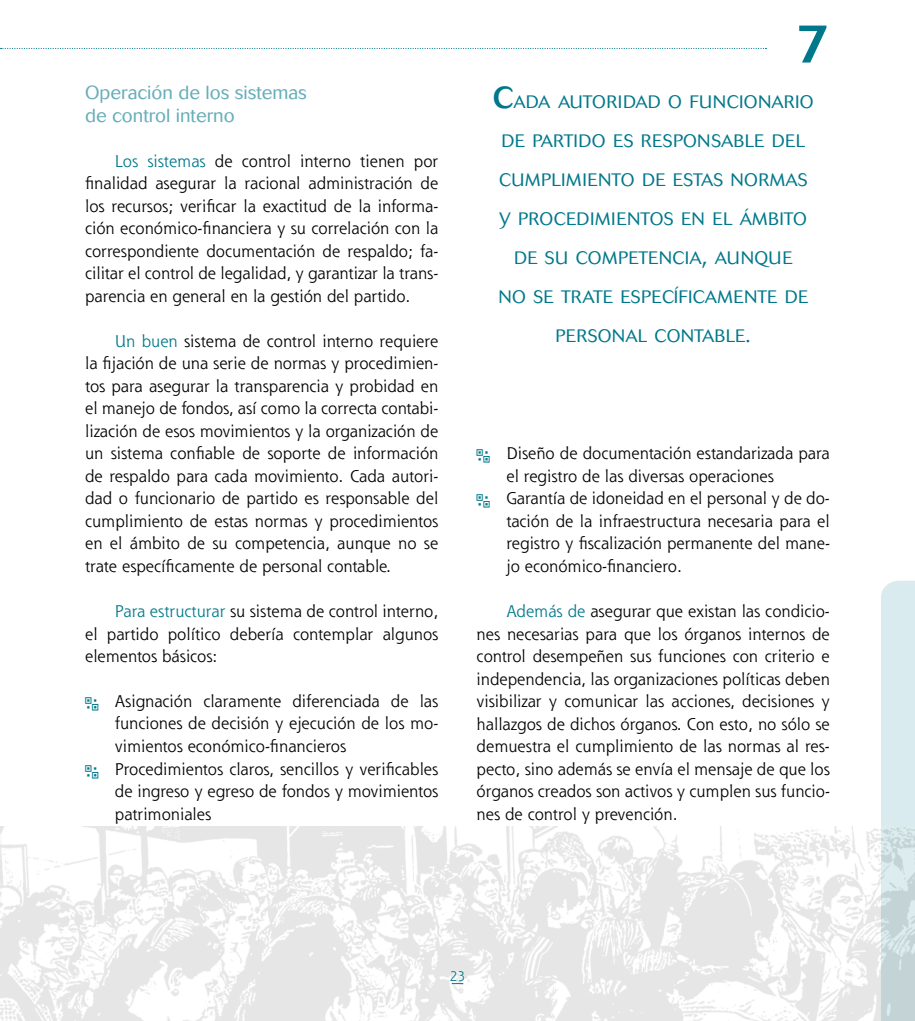
<style>
.page{position:relative;width:915px;height:1021px;background:#fff}
.page>*{position:absolute;margin:0;border:0;box-sizing:border-box;transform-origin:0 0}
.t1{font:500 54px "Cosmos";color:#00788b}
.t2{font:300 18.75px/22.5px "Cosmos";color:#66aeb9}
.t3{font:300 17.85px/39px "Cosmos";letter-spacing:.02em;color:#00788b;text-align:center}
.t4{font:16.5px/22.5px "Shannon";color:#000;text-align:justify}
.t5{font:13.5px "Shannon";color:#00788b}
.s1{color:#00788b}
.s2{font-family:"Chaparral Pro";font-size:13.5px;color:#00788b}
.s3{font-weight:500;font-size:30px}
.s4{font-size:25.5px}
</style>
<div class="page">
<div style="left:881px;top:580px;width:33px;height:246px;background:#d9ebee"></div>
<svg style="left:1px;top:48px;width:765px;height:1px"></svg>
<img style="left:0;top:826px;width:914px;height:194px">
<svg style="left:451px;top:983px;width:12px;height:1px"></svg>
<p class="t2" style="left:85px;top:82px;width:223px">Operación de los sistemas de control interno</p>
<p class="t4" style="left:85px;top:149px;width:354px;text-indent:30px"><span class="s1">Los sistemas</span> de control interno tienen por finalidad asegurar la racional administración de los recursos; verificar la exactitud de la informa&shy;ción económico-financiera y su correlación con la correspondiente documentación de respaldo; fa&shy;cilitar el control de legalidad, y garantizar la trans&shy;parencia en general en la gestión del partido.</p>
<p class="t4" style="left:85px;top:329px;width:354px;text-indent:30px"><span class="s1">Un buen</span> sistema de control interno requiere la fijación de una serie de normas y procedimien&shy;tos para asegurar la transparencia y probidad en el manejo de fondos, así como la correcta contabi&shy;lización de esos movimientos y la organización de un sistema confiable de soporte de información de respaldo para cada movimiento. Cada autori&shy;dad o funcionario de partido es responsable del cumplimiento de estas normas y procedimientos en el ámbito de su competencia, aunque no se trate específicamente de personal contable.</p>
<p class="t4" style="left:85px;top:599px;width:354px;text-indent:30px"><span class="s1">Para estructurar</span> su sistema de control interno, el partido político debería contemplar algunos elementos básicos:</p>
<p class="t4" style="left:85px;top:689px;width:354px"><span class="s2">d</span> Asignación claramente diferenciada de las</p>
<p class="t4" style="left:115px;top:712px;width:325px">funciones de decisión y ejecución de los mo-</p>
<p class="t4" style="left:115px;top:734px;width:233px">vimientos económico-financieros</p>
<p class="t4" style="left:85px;top:757px;width:354px"><span class="s2">d</span> Procedimientos claros, sencillos y verificables</p>
<p class="t4" style="left:115px;top:779px;width:325px">de ingreso y egreso de fondos y movimientos</p>
<p class="t4" style="left:115px;top:802px;width:98px">patrimoniales</p>
<h1 class="t1" style="left:794px;top:13px;width:36px">7</h1>
<p class="t3" style="left:492px;top:82px;width:322px"><span class="s3">C</span>ADA AUTORIDAD O FUNCIONARIO<br>DE PARTIDO ES RESPONSABLE DEL<br>CUMPLIMIENTO DE ESTAS NORMAS<br>Y PROCEDIMIENTOS EN EL ÁMBITO<br>DE SU COMPETENCIA<span class="s4">,</span> AUNQUE<br>NO SE TRATE ESPECÍFICAMENTE DE<br>PERSONAL CONTABLE<span class="s4">.</span></p>
<p class="t4" style="left:476px;top:442px;width:354px"><span class="s2">d</span> Diseño de documentación estandarizada para</p>
<p class="t4" style="left:506px;top:464px;width:269px">el registro de las diversas operaciones</p>
<p class="t4" style="left:476px;top:487px;width:354px"><span class="s2">d</span> Garantía de idoneidad en el personal y de do-</p>
<p class="t4" style="left:506px;top:509px;width:325px">tación de la infraestructura necesaria para el</p>
<p class="t4" style="left:506px;top:532px;width:325px">registro y fiscalización permanente del mane-</p>
<p class="t4" style="left:506px;top:554px;width:177px">jo económico-financiero.</p>
<p class="t4" style="left:476px;top:599px;width:354px;text-indent:30px"><span class="s1">Además de</span> asegurar que existan las condicio&shy;nes necesarias para que los órganos internos de control desempeñen sus funciones con criterio e independencia, las organizaciones políticas deben visibilizar y comunicar las acciones, decisiones y hallazgos de dichos órganos. Con esto, no sólo se demuestra el cumplimiento de las normas al res&shy;pecto, sino además se envía el mensaje de que los órganos creados son activos y cumplen sus funcio&shy;nes de control y prevención.</p>
<p class="t5" style="left:449px;top:967px;width:17px">23</p>
</div>
